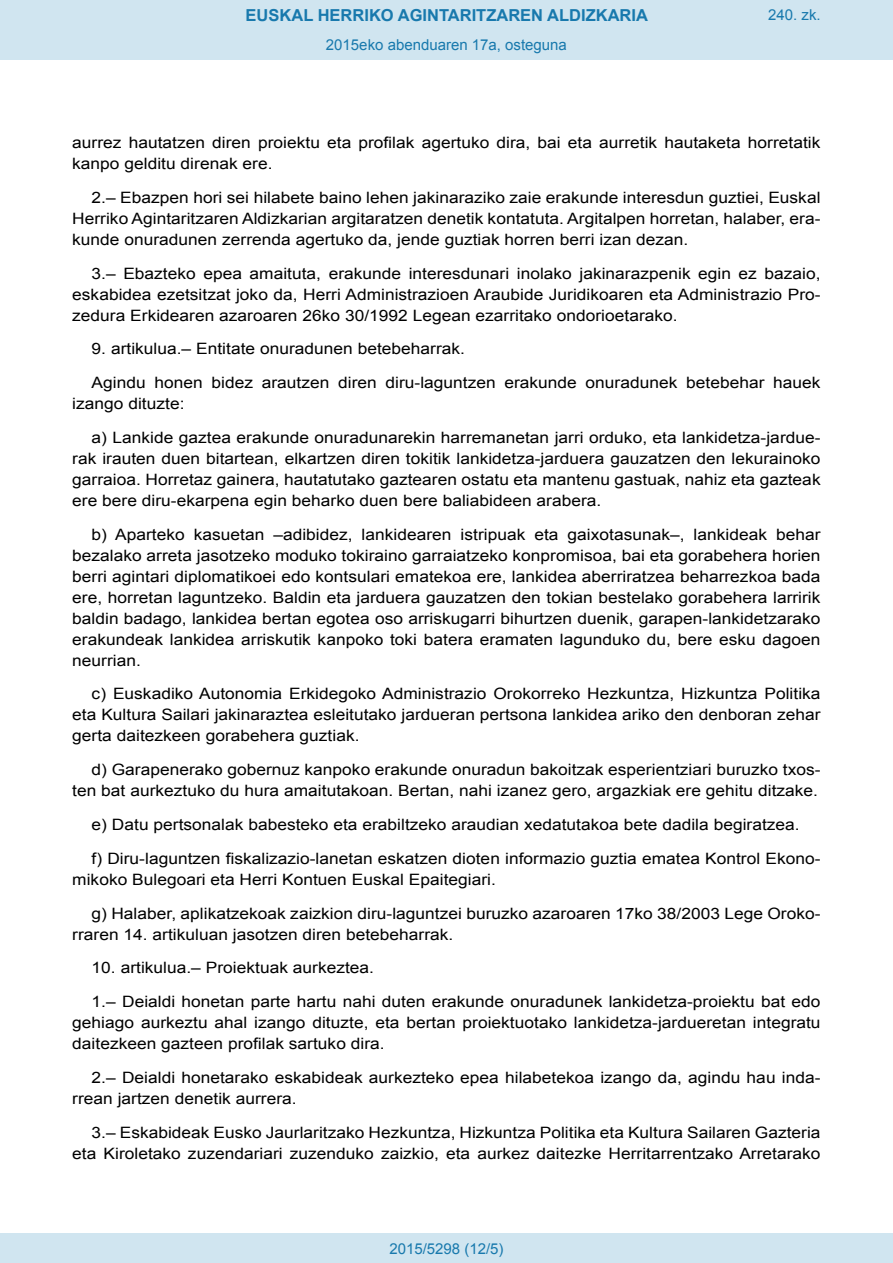
<style>
.page{position:relative;width:893px;height:1263px;background:#fff}
.page>*{position:absolute;margin:0;border:0;box-sizing:border-box;transform-origin:0 0}
.t1{font:700 16.5px "Arial";color:#1879ad}
.BOPVDetalle{font:15.6px/21px "Arial";color:#000;text-align:justify;scale:1.11 1}
.Paginacion_Centro{font:15px "Arial";color:#1879ad}
</style>
<div class="page">
<div style="left:0;top:0;width:893px;height:60px;background:#d0e5f0"></div>
<div style="left:0;top:1233px;width:893px;height:30px;background:#d0e5f0"></div>
<p class="t1" style="left:246px;top:4px;width:404px">EUSKAL HERRIKO AGINTARITZAREN ALDIZKARIA</p>
<p class="Paginacion_Centro" style="left:326px;top:35px;width:243px">2015eko abenduaren 17a, osteguna</p>
<p class="Paginacion_Centro" style="left:768px;top:5px;width:54px">240. zk.</p>
<p class="BOPVDetalle" style="left:72px;top:132px;width:676px">aurrez hautatzen diren proiektu eta profilak agertuko dira, bai eta aurretik hautaketa horretatik kanpo gelditu direnak ere.</p>
<p class="BOPVDetalle" style="left:72px;top:187px;width:676px;text-indent:19px">2.– Ebazpen hori sei hilabete baino lehen jakinaraziko zaie erakunde interesdun guztiei, Euskal Herriko Agintaritzaren Aldizkarian argitaratzen denetik kontatuta. Argitalpen horretan, halaber, era&shy;kunde onuradunen zerrenda agertuko da, jende guztiak horren berri izan dezan.</p>
<p class="BOPVDetalle" style="left:72px;top:263px;width:676px;text-indent:19px">3.– Ebazteko epea amaituta, erakunde interesdunari inolako jakinarazpenik egin ez bazaio, eskabidea ezetsitzat joko da, Herri Administrazioen Araubide Juridikoaren eta Administrazio Pro&shy;zedura Erkidearen azaroaren 26ko 30/1992 Legean ezarritako ondorioetarako.</p>
<p class="BOPVDetalle" style="left:92px;top:339px;width:338px">9. artikulua.– Entitate onuradunen betebeharrak.</p>
<p class="BOPVDetalle" style="left:72px;top:372px;width:676px;text-indent:19px">Agindu honen bidez arautzen diren diru-laguntzen erakunde onuradunek betebehar hauek izango dituzte:</p>
<p class="BOPVDetalle" style="left:72px;top:427px;width:676px;text-indent:19px">a) Lankide gaztea erakunde onuradunarekin harremanetan jarri orduko, eta lankidetza-jardue&shy;rak irauten duen bitartean, elkartzen diren tokitik lankidetza-jarduera gauzatzen den lekurainoko garraioa. Horretaz gainera, hautatutako gaztearen ostatu eta mantenu gastuak, nahiz eta gazteak ere bere diru-ekarpena egin beharko duen bere baliabideen arabera.</p>
<p class="BOPVDetalle" style="left:72px;top:524px;width:676px;text-indent:19px">b) Aparteko kasuetan –adibidez, lankidearen istripuak eta gaixotasunak–, lankideak behar bezalako arreta jasotzeko moduko tokiraino garraiatzeko konpromisoa, bai eta gorabehera horien berri agintari diplomatikoei edo kontsulari ematekoa ere, lankidea aberriratzea beharrezkoa bada ere, horretan laguntzeko. Baldin eta jarduera gauzatzen den tokian bestelako gorabehera larririk baldin badago, lankidea bertan egotea oso arriskugarri bihurtzen duenik, garapen-lankidetzarako erakundeak lankidea arriskutik kanpoko toki batera eramaten lagunduko du, bere esku dagoen neurrian.</p>
<p class="BOPVDetalle" style="left:72px;top:684px;width:676px;text-indent:19px">c) Euskadiko Autonomia Erkidegoko Administrazio Orokorreko Hezkuntza, Hizkuntza Politika eta Kultura Sailari jakinaraztea esleitutako jardueran pertsona lankidea ariko den denboran zehar gerta daitezkeen gorabehera guztiak.</p>
<p class="BOPVDetalle" style="left:72px;top:759px;width:676px;text-align:right">d) Garapenerako gobernuz kanpoko erakunde onuradun bakoitzak esperientziari buruzko txos&shy;ten bat aurkeztuko du hura amaitutakoan. Bertan, nahi izanez gero, argazkiak ere gehitu ditzake.</p>
<p class="BOPVDetalle" style="left:92px;top:814px;width:639px">e) Datu pertsonalak babesteko eta erabiltzeko araudian xedatutakoa bete dadila begiratzea.</p>
<p class="BOPVDetalle" style="left:72px;top:848px;width:676px;text-indent:19px">f) Diru-laguntzen fiskalizazio-lanetan eskatzen dioten informazio guztia ematea Kontrol Ekono&shy;mikoko Bulegoari eta Herri Kontuen Euskal Epaitegiari.</p>
<p class="BOPVDetalle" style="left:72px;top:903px;width:676px;text-indent:19px">g) Halaber, aplikatzekoak zaizkion diru-laguntzei buruzko azaroaren 17ko 38/2003 Lege Oroko&shy;rraren 14. artikuluan jasotzen diren betebeharrak.</p>
<p class="BOPVDetalle" style="left:92px;top:957px;width:256px">10. artikulua.– Proiektuak aurkeztea.</p>
<p class="BOPVDetalle" style="left:72px;top:991px;width:676px;text-indent:19px">1.– Deialdi honetan parte hartu nahi duten erakunde onuradunek lankidetza-proiektu bat edo gehiago aurkeztu ahal izango dituzte, eta bertan proiektuotako lankidetza-jardueretan integratu daitezkeen gazteen profilak sartuko dira.</p>
<p class="BOPVDetalle" style="left:72px;top:1067px;width:676px;text-indent:19px">2.– Deialdi honetarako eskabideak aurkezteko epea hilabetekoa izango da, agindu hau inda&shy;rrean jartzen denetik aurrera.</p>
<p class="BOPVDetalle" style="left:72px;top:1122px;width:676px;text-align:right">3.– Eskabideak Eusko Jaurlaritzako Hezkuntza, Hizkuntza Politika eta Kultura Sailaren Gazteria eta Kiroletako zuzendariari zuzenduko zaizkio, eta aurkez daitezke Herritarrentzako Arretarako</p>
<p class="Paginacion_Centro" style="left:389px;top:1238px;width:116px">2015/5298 (12/5)</p>
</div>
